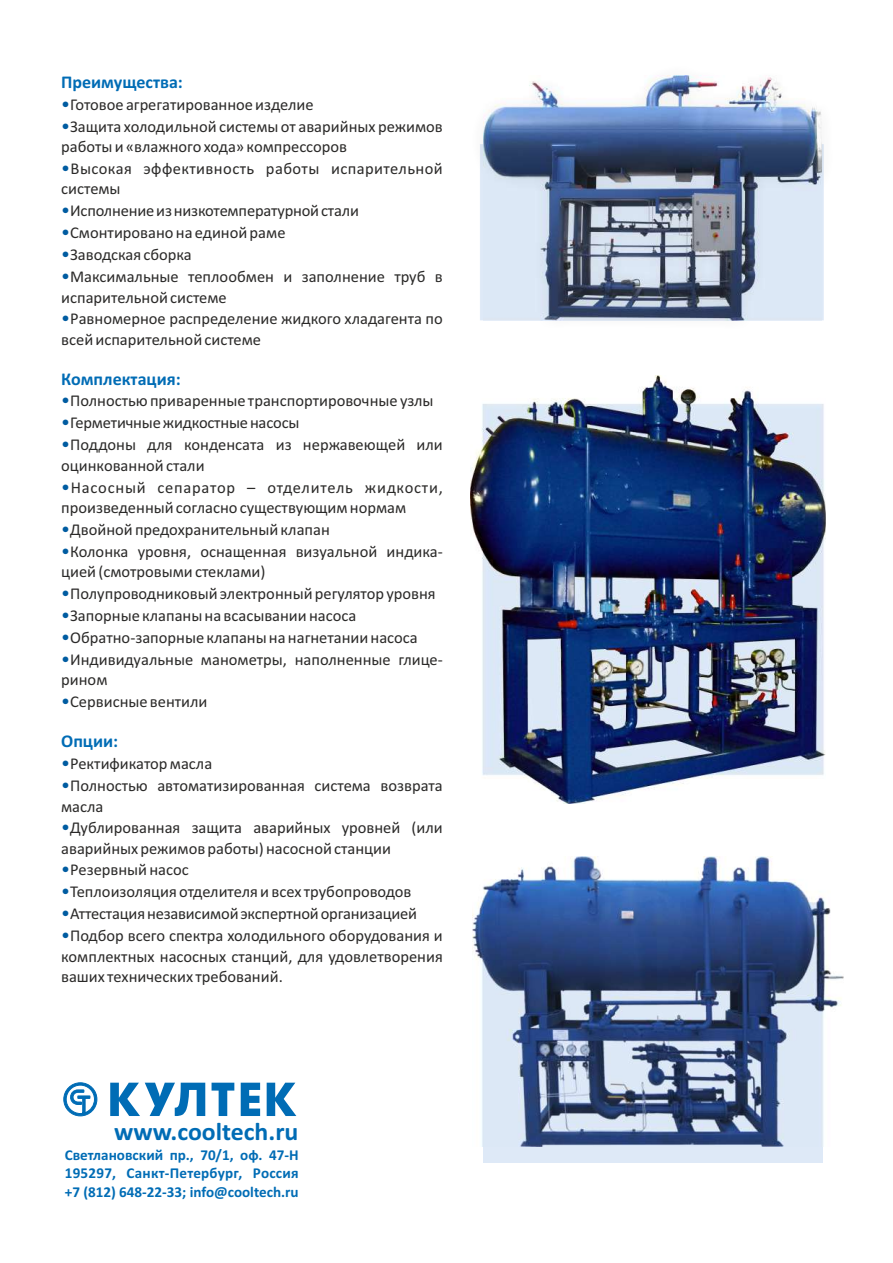
<style>
.page{position:relative;width:893px;height:1263px;background:#fff}
.page>*{position:absolute;margin:0;border:0;box-sizing:border-box;transform-origin:0 0}
.t1{font:700 25.2px "Calibri";color:#006cb5}
.t2{font:700 18px "Calibri";color:#006cb5}
.t3{font:16.5px/20.5px "Calibri";color:#2b2a29}
.t4{font:16.5px/20.5px "Calibri";letter-spacing:.025em;color:#2b2a29}
.t5{font:700 15.15px/18.5px "Calibri";letter-spacing:.01em;color:#006cb5;text-align:justify}
.s1{font-size:18px;color:#005ca1}
</style>
<div class="page">
<svg style="left:110px;top:1083px;width:186px;height:33px"></svg>
<svg style="left:63px;top:1082px;width:35px;height:35px"></svg>
<div style="left:483px;top:903px;width:339px;height:259px;background:#dee9f7"></div>
<img style="left:470px;top:375px;width:355px;height:428px">
<img style="left:473px;top:857px;width:371px;height:290px">
<img style="left:483px;top:76px;width:339px;height:245px">
<p class="t2" style="left:61px;top:74px;width:123px">Преимущества:</p>
<p class="t3" style="left:61px;top:95px;width:254px"><span class="s1">•</span>Готовое агрегатированное изделие</p>
<p class="t3" style="left:61px;top:117px;width:383px"><span class="s1">•</span>Защита холодильной системы от аварийных режимов работы и «влажного хода» компрессоров</p>
<p class="t4" style="left:61px;top:160px;width:383px"><span class="s1">•</span>Высокая эффективность работы испарительной системы</p>
<p class="t3" style="left:61px;top:202px;width:299px"><span class="s1">•</span>Исполнениеизнизкотемпературнойстали</p>
<p class="t3" style="left:61px;top:224px;width:226px"><span class="s1">•</span>Смонтировано на единой раме</p>
<p class="t3" style="left:61px;top:246px;width:132px"><span class="s1">•</span>Заводская сборка</p>
<p class="t3" style="left:61px;top:268px;width:383px"><span class="s1">•</span>Максимальные теплообмен и заполнение труб в испарительной системе</p>
<p class="t3" style="left:61px;top:310px;width:383px"><span class="s1">•</span>Равномерное распределение жидкого хладагента по всей испарительной системе</p>
<p class="t2" style="left:61px;top:371px;width:121px">Комплектация:</p>
<p class="t3" style="left:61px;top:392px;width:374px"><span class="s1">•</span>Полностью приваренные транспортировочные узлы</p>
<p class="t3" style="left:61px;top:436px;width:383px"><span class="s1">•</span>Поддоны для конденсата из нержавеющей или оцинкованной стали</p>
<p class="t3" style="left:61px;top:414px;width:240px"><span class="s1">•</span>Герметичныежидкостныенасосы</p>
<p class="t3" style="left:61px;top:478px;width:383px"><span class="s1">•</span>Насосный сепаратор – отделитель жидкости, произведенный согласно существующим нормам</p>
<p class="t3" style="left:61px;top:520px;width:270px"><span class="s1">•</span>Двойной предохранительный клапан</p>
<p class="t3" style="left:61px;top:542px;width:383px"><span class="s1">•</span>Колонка уровня, оснащенная визуальной индика&shy;цией (смотровыми стеклами)</p>
<p class="t3" style="left:61px;top:584px;width:376px"><span class="s1">•</span>Полупроводниковый электронный регулятор уровня</p>
<p class="t3" style="left:61px;top:606px;width:297px"><span class="s1">•</span>Запорные клапаны на всасывании насоса</p>
<p class="t3" style="left:61px;top:628px;width:358px"><span class="s1">•</span>Обратно-запорные клапаны на нагнетании насоса</p>
<p class="t3" style="left:61px;top:650px;width:383px"><span class="s1">•</span>Индивидуальные манометры, наполненные глице&shy;рином</p>
<p class="t3" style="left:61px;top:692px;width:148px"><span class="s1">•</span>Сервисные вентили</p>
<p class="t2" style="left:61px;top:733px;width:58px">Опции:</p>
<p class="t3" style="left:61px;top:755px;width:153px"><span class="s1">•</span>Ректификатор масла</p>
<p class="t3" style="left:61px;top:777px;width:383px"><span class="s1">•</span>Полностью автоматизированная система возврата масла</p>
<p class="t3" style="left:61px;top:819px;width:383px"><span class="s1">•</span>Дублированная защита аварийных уровней (или аварийных режимов работы) насосной станции</p>
<p class="t3" style="left:61px;top:861px;width:129px"><span class="s1">•</span>Резервный насос</p>
<p class="t3" style="left:61px;top:883px;width:352px"><span class="s1">•</span>Теплоизоляция отделителя и всех трубопроводов</p>
<p class="t3" style="left:61px;top:905px;width:357px"><span class="s1">•</span>Аттестациянезависимойэкспертнойорганизацией</p>
<p class="t3" style="left:61px;top:927px;width:383px;text-align:justify"><span class="s1">•</span>Подбор всего спектра холодильного оборудования и комплектных насосных станций, для удовлетворения ваших технических требований.</p>
<h1 class="t1" style="left:114px;top:1121px;width:186px">www.cooltech.ru</h1>
<p class="t5" style="left:65px;top:1147px;width:235px">Светлановский пр., 70/1, оф. 47-Н 195297, Санкт-Петербург, Россия +7 (812) 648-22-33; info@cooltech.ru</p>
</div>
